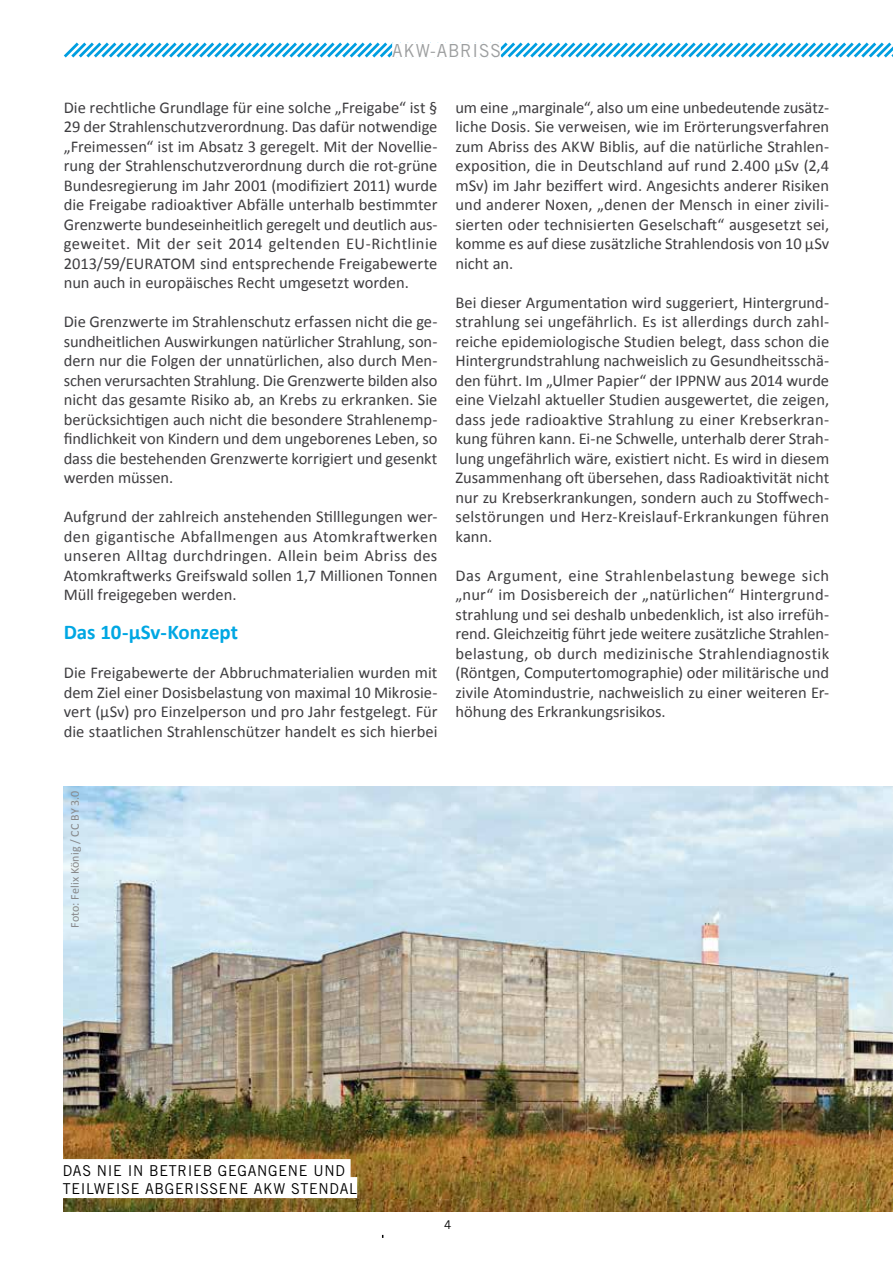
<style>
.page{position:relative;width:893px;height:1263px;background:#fff}
.page>*{position:absolute;margin:0;border:0;box-sizing:border-box;transform-origin:0 0}
.t1{font:700 21px "Calibri";letter-spacing:-.005em;color:#00a7e3}
.t2{font:18px "Trade Gothic LT Std";letter-spacing:.05em;color:#9c9e9f;scale:.95 1}
.t3{font:16.5px/19.5px "Calibri";color:#3e3d40;text-align:justify}
.t4{font:15px/18px "Trade Gothic LT Std";letter-spacing:.05em;color:#000;scale:.95 1}
.t5{font:12px "Calibri";letter-spacing:.01em;color:#87888a}
.t6{font:12px "Trade Gothic LT Std";color:#000}
</style>
<div class="page">
<svg style="left:63px;top:42px;width:830px;height:16px"></svg>
<div style="left:392px;top:43px;width:109px;height:15px;background:#fff"></div>
<img style="left:64px;top:787px;width:829px;height:424px">
<div style="left:63px;top:1159px;width:288px;height:21px;background:#fff"></div>
<div style="left:63px;top:1177px;width:294px;height:21px;background:#fff"></div>
<p class="t2" style="left:392px;top:39px;width:116px">AKW-ABRISS</p>
<p class="t3" style="left:64px;top:97px;width:375px">Die rechtliche Grundlage für eine solche „Freigabe“ ist § 29 der Strahlenschutzverordnung. Das dafür notwendige „Freimessen“ ist im Absatz 3 geregelt. Mit der Novellie&shy;rung der Strahlenschutzverordnung durch die rot-grüne Bundesregierung im Jahr 2001 (modifiziert 2011) wurde die Freigabe radioaktiver Abfälle unterhalb bestimmter Grenzwerte bundeseinheitlich geregelt und deutlich aus&shy;geweitet. Mit der seit 2014 geltenden EU-Richtlinie 2013/59/EURATOM sind entsprechende Freigabewerte nun auch in europäisches Recht umgesetzt worden.</p>
<p class="t3" style="left:64px;top:312px;width:375px">Die Grenzwerte im Strahlenschutz erfassen nicht die ge&shy;sundheitlichen Auswirkungen natürlicher Strahlung, son&shy;dern nur die Folgen der unnatürlichen, also durch Men&shy;schen verursachten Strahlung. Die Grenzwerte bilden also nicht das gesamte Risiko ab, an Krebs zu erkranken. Sie berücksichtigen auch nicht die besondere Strahlenemp&shy;findlichkeit von Kindern und dem ungeborenes Leben, so dass die bestehenden Grenzwerte korrigiert und gesenkt werden müssen.</p>
<p class="t3" style="left:64px;top:507px;width:375px">Aufgrund der zahlreich anstehenden Stilllegungen wer&shy;den gigantische Abfallmengen aus Atomkraftwerken unseren Alltag durchdringen. Allein beim Abriss des Atomkraftwerks Greifswald sollen 1,7 Millionen Tonnen Müll freigegeben werden.</p>
<p class="t1" style="left:64px;top:619px;width:176px">Das 10-μSv-Konzept</p>
<p class="t3" style="left:64px;top:663px;width:375px">Die Freigabewerte der Abbruchmaterialien wurden mit dem Ziel einer Dosisbelastung von maximal 10 Mikrosie&shy;vert (μSv) pro Einzelperson und pro Jahr festgelegt. Für die staatlichen Strahlenschützer handelt es sich hierbei</p>
<p class="t3" style="left:455px;top:97px;width:375px">um eine „marginale“, also um eine unbedeutende zusätz&shy;liche Dosis. Sie verweisen, wie im Erörterungsverfahren zum Abriss des AKW Biblis, auf die natürliche Strahlen&shy;exposition, die in Deutschland auf rund 2.400 μSv (2,4 mSv) im Jahr beziffert wird. Angesichts anderer Risiken und anderer Noxen, „denen der Mensch in einer zivili&shy;sierten oder technisierten Geselschaft“ ausgesetzt sei, komme es auf diese zusätzliche Strahlendosis von 10 μSv nicht an.</p>
<p class="t3" style="left:455px;top:292px;width:375px">Bei dieser Argumentation wird suggeriert, Hintergrund&shy;strahlung sei ungefährlich. Es ist allerdings durch zahl&shy;reiche epidemiologische Studien belegt, dass schon die Hintergrundstrahlung nachweislich zu Gesundheitsschä&shy;den führt. Im „Ulmer Papier“ der IPPNW aus 2014 wurde eine Vielzahl aktueller Studien ausgewertet, die zeigen, dass jede radioaktive Strahlung zu einer Krebserkran&shy;kung führen kann. Ei-ne Schwelle, unterhalb derer Strah&shy;lung ungefährlich wäre, existiert nicht. Es wird in diesem Zusammenhang oft übersehen, dass Radioaktivität nicht nur zu Krebserkrankungen, sondern auch zu Stoffwech&shy;selstörungen und Herz-Kreislauf-Erkrankungen führen kann.</p>
<p class="t3" style="left:455px;top:565px;width:375px">Das Argument, eine Strahlenbelastung bewege sich „nur“ im Dosisbereich der „natürlichen“ Hintergrund&shy;strahlung und sei deshalb unbedenklich, ist also irrefüh&shy;rend. Gleichzeitig führt jede weitere zusätzliche Strahlen&shy;belastung, ob durch medizinische Strahlendiagnostik (Röntgen, Computertomographie) oder militärische und zivile Atomindustrie, nachweislich zu einer weiteren Er&shy;höhung des Erkrankungsrisikos.</p>
<p class="t5" style="left:67px;top:928px;width:139px;rotate:-90deg">Foto: Felix König / CC BY 3.0</p>
<p class="t4" style="left:63px;top:1161px;width:311px">DAS NIE IN BETRIEB GEGANGENE UND<br>TEILWEISE ABGERISSENE AKW STENDAL</p>
<p class="t6" style="left:444px;top:1217px;width:9px">4</p>
</div>
